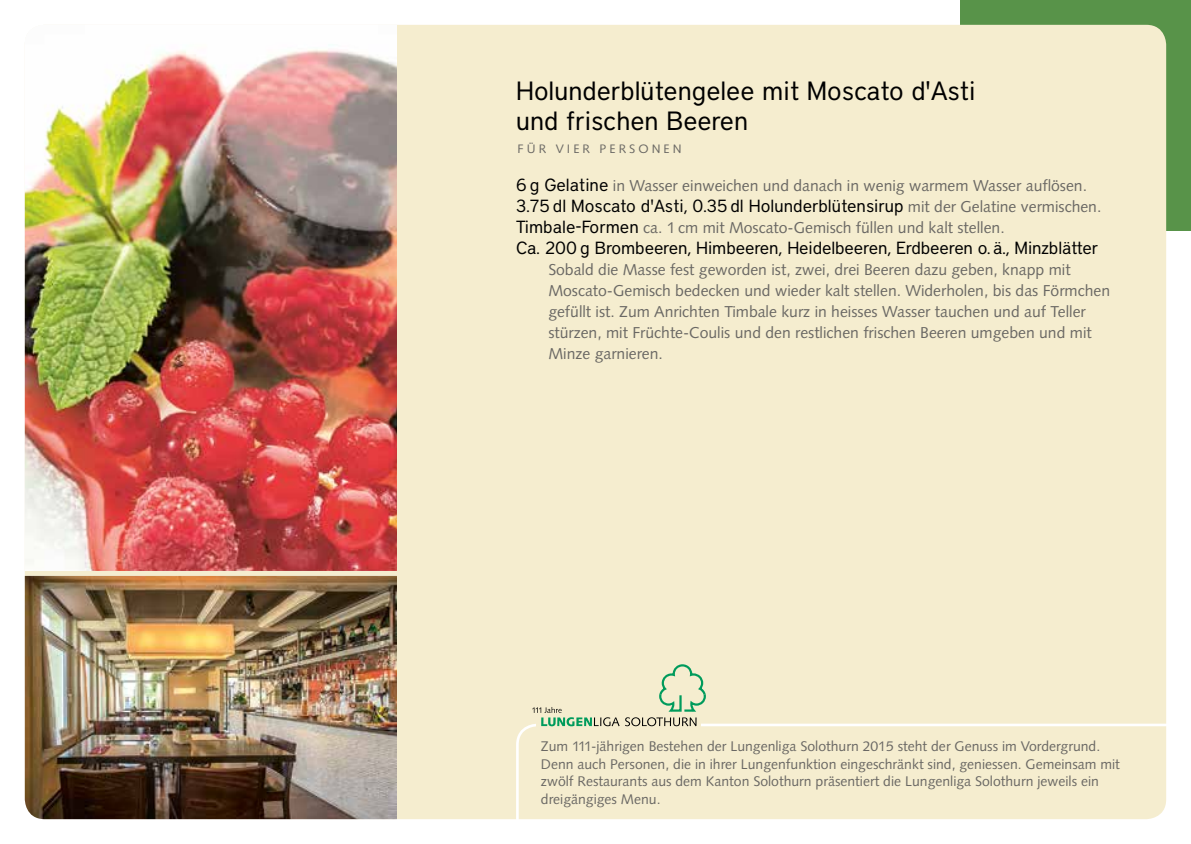
<style>
.page{position:relative;width:1191px;height:844px;background:#fff}
.page>*{position:absolute;margin:0;border:0;box-sizing:border-box;transform-origin:0 0}
.t1{font:26.25px/29.8px "District";color:#000}
.t2{font:17.5px "District";letter-spacing:-.005em;color:#000}
.t3{font:15.75px/21px "Syntax";color:#6a6864}
.t4{font:14px/17.5px "Syntax";color:#6a6864}
.t5{font:12.25px "Syntax";letter-spacing:.25em;color:#6a6864}
.s1{font-family:"District";font-size:17.5px;color:#000}
.s2{font-family:"Syntax";font-size:15.75px;color:#6a6864}
</style>
<div class="page">
<div style="left:960px;top:0;width:231px;height:231px;background:#589349"></div>
<div style="left:25px;top:25px;width:1141px;height:794px;background:#f5edcf;border-radius:20px"></div>
<div style="left:516px;top:723px;width:675px;height:120px;border:3px solid #fff;border-radius:20px"></div>
<svg style="left:536px;top:722px;width:164px;height:5px"></svg>
<svg style="left:625px;top:717px;width:71px;height:9px"></svg>
<svg style="left:659px;top:664px;width:47px;height:47px"></svg>
<svg style="left:532px;top:707px;width:87px;height:19px"></svg>
<img style="left:25px;top:25px;width:372px;height:545px">
<img style="left:25px;top:575px;width:372px;height:244px">
<h1 class="t1" style="left:516px;top:76px;width:461px">Holunderblütengelee mit Moscato d'Asti und frischen Beeren</h1>
<p class="t5" style="left:517px;top:141px;width:65px">für vier</p>
<p class="t5" style="left:599px;top:141px;width:19px">Pers</p>
<p class="t5" style="left:638px;top:141px;width:24px">o nen</p>
<p class="t3" style="left:516px;top:175px;width:572px"><span class="s1">6 g Gelatine</span> in Wasser einweichen und danach in wenig warmem Wasser auflösen.</p>
<p class="t2" style="left:516px;top:196px;width:587px">3.75 dl Moscato d'Asti, 0.35 dl Holunderblütensirup <span class="s2">mit der Gelatine vermischen.</span></p>
<p class="t3" style="left:516px;top:217px;width:490px"><span class="s1">Timbale-Formen</span> ca. 1 cm mit Moscato-Gemisch füllen und kalt stellen.</p>
<p class="t2" style="left:516px;top:238px;width:584px">Ca. 200 g Brombeeren, Himbeeren, Heidelbeeren, Erdbeeren o. ä., Minzblätter</p>
<p class="t3" style="left:548px;top:259px;width:563px">Sobald die Masse fest geworden ist, zwei, drei Beeren dazu geben, knapp mit Moscato-Gemisch bedecken und wieder kalt stellen. Widerholen, bis das Förmchen gefüllt ist. Zum Anrichten Timbale kurz in heisses Wasser tauchen und auf Teller stürzen, mit Früchte-Coulis und den restlichen frischen Beeren umgeben und mit Minze garnieren.</p>
<p class="t4" style="left:541px;top:737px;width:580px">Zum 111-jährigen Bestehen der Lungenliga Solothurn 2015 steht der Genuss im Vordergrund.<br>Denn auch Personen, die in ihrer Lungenfunktion eingeschränkt sind, geniessen. Gemeinsam mit zwölf Restaurants aus dem Kanton Solothurn präsentiert die Lungenliga Solothurn jeweils ein dreigängiges Menu.</p>
</div>
